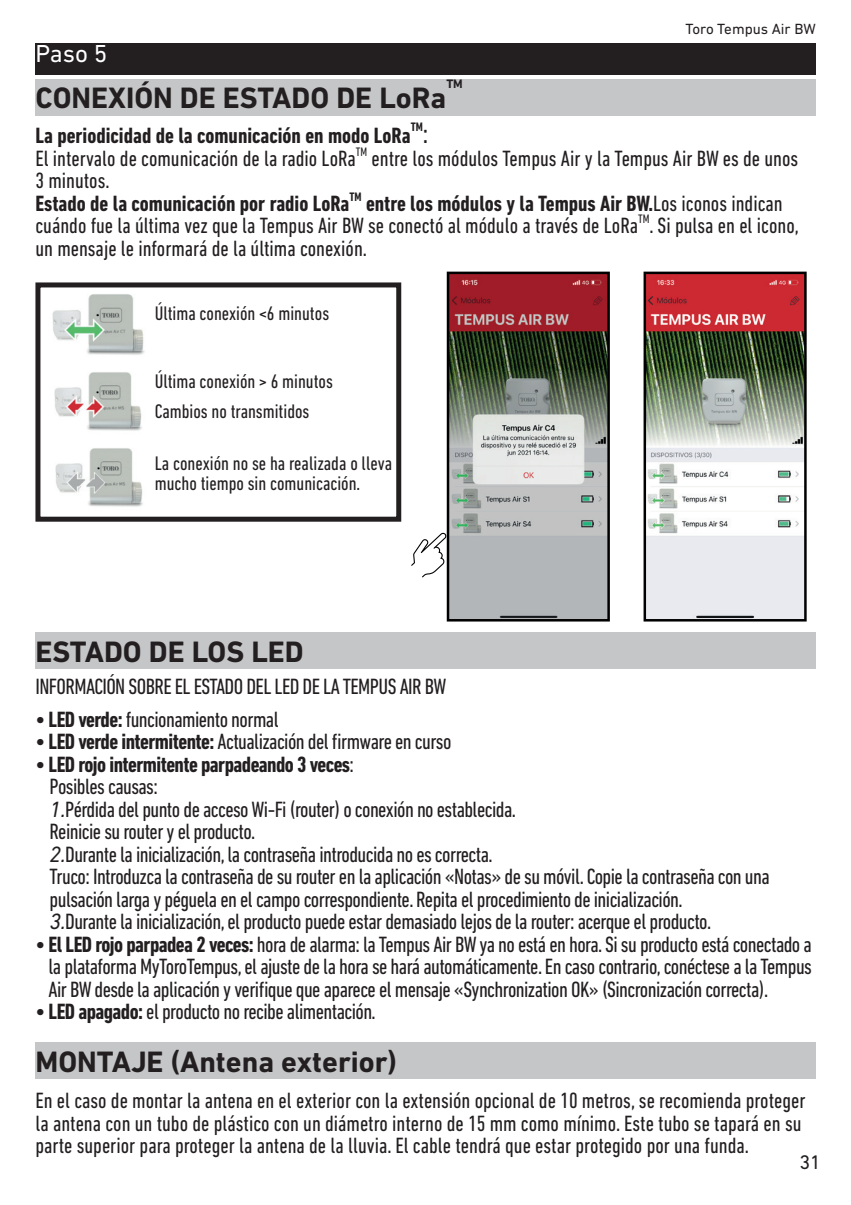
<style>
.page{position:relative;width:851px;height:1205px;background:#fff}
.page>*{position:absolute;margin:0;border:0;box-sizing:border-box;transform-origin:0 0}
.t1{font:700 30px "DIN Next LT Pro";color:#231f20}
.t2{font:condensed 27.5px "DIN Next LT Pro";color:#231f20}
.t3{font:25px "DIN Next LT Pro";color:#fff}
.t4{font:condensed 22.5px/22.5px "DIN Next LT Pro";letter-spacing:-.025em;color:#231f20}
.t5{font:condensed 22.5px/22.5px "DIN Next LT Pro";color:#231f20}
.t6{font:700 condensed 22.5px "DIN Next LT Pro";color:#231f20}
.t7{font:condensed 20px/20px "DIN Next LT Pro";color:#231f20}
.t8{font:20px "DIN Next LT Pro";color:#231f20}
.t9{font:15px "DIN Next LT Pro";color:#231f20}
.t10{font:700 12.5px "DIN Next LT Pro";color:#231f20}
.t11{font:700 condensed 12.5px "DIN Next LT Pro";color:#231f20}
.s1{font-weight:700}
.s2{font-style:italic;font-stretch:normal}
</style>
<div class="page">
<div style="left:35px;top:632px;width:780px;height:37px;background:#c5c6c8"></div>
<div style="left:35px;top:1042px;width:780px;height:37px;background:#c5c6c8"></div>
<div style="left:35px;top:43px;width:780px;height:32px;background:#231f20"></div>
<div style="left:35px;top:79px;width:780px;height:36px;background:#c5c6c8"></div>
<img style="left:449px;top:275px;width:157px;height:343px">
<div style="left:446px;top:272px;width:163px;height:349px;border:2px solid #000"></div>
<div style="left:35px;top:282px;width:366px;height:240px;border:5px solid #231f20"></div>
<img style="left:646px;top:275px;width:157px;height:343px">
<div style="left:643px;top:272px;width:163px;height:349px;border:2px solid #000"></div>
<svg style="left:411px;top:526px;width:48px;height:55px"></svg>
<img style="left:52px;top:294px;width:93px;height:61px">
<img style="left:54px;top:372px;width:88px;height:59px">
<img style="left:55px;top:448px;width:88px;height:59px">
<p class="t9" style="left:685px;top:20px;width:132px">Toro Tempus Air BW</p>
<p class="t3" style="left:35px;top:39px;width:73px">Paso 5</p>
<h1 class="t1" style="left:35px;top:81px;width:412px">CONEXIÓN DE ESTADO DE LoRa</h1>
<p class="t10" style="left:446px;top:77px;width:18px">TM</p>
<p class="t6" style="left:35px;top:123px;width:376px">La periodicidad de la comunicación en modo LoRa</p>
<p class="t11" style="left:410px;top:119px;width:14px">TM</p>
<p class="t2" style="left:423px;top:118px;width:7px">:</p>
<p class="t5" style="left:35px;top:147px;width:764px">El intervalo de comunicación de la radio LoRa<sup>TM</sup> entre los módulos Tempus Air y la Tempus Air BW es de unos 3 minutos.<br><span class="s1">Estado de la comunicación por radio LoRa</span><sup>TM</sup> <span class="s1">entre los módulos y la Tempus Air BW.</span>Los iconos indican cuándo fue la última vez que la Tempus Air BW se conectó al módulo a través de LoRa<sup>TM</sup>. Si pulsa en el icono, un mensaje le informará de la última conexión.</p>
<p class="t7" style="left:155px;top:303px;width:176px">Última conexión &lt;6 minutos</p>
<p class="t7" style="left:155px;top:366px;width:180px;line-height:30px">Última conexión &gt; 6 minutos<br>Cambios no transmitidos</p>
<p class="t7" style="left:155px;top:453px;width:239px">La conexión no se ha realizada o lleva mucho tiempo sin comunicación.</p>
<h1 class="t1" style="left:35px;top:634px;width:270px">ESTADO DE LOS LED</h1>
<p class="t4" style="left:35px;top:675px;width:412px">INFORMACIÓN SOBRE EL ESTADO DEL LED DE LA TEMPUS AIR BW</p>
<p class="t4" style="left:35px;top:707px;width:245px"><span class="s1">• LED verde:</span> funcionamiento normal</p>
<p class="t4" style="left:35px;top:730px;width:417px"><span class="s1">• LED verde intermitente:</span> Actualización del firmware en curso</p>
<p class="t4" style="left:50px;top:752px;width:721px;text-indent:-14px"><span class="s1">• LED rojo intermitente parpadeando 3 veces</span>:<br>Posibles causas:<br><span class="s2">1.</span>Pérdida del punto de acceso Wi-Fi (router) o conexión no establecida.<br>Reinicie su router y el producto.<br><span class="s2">2.</span>Durante la inicialización, la contraseña introducida no es correcta.<br>Truco: Introduzca la contraseña de su router en la aplicación «Notas» de su móvil. Copie la contraseña con una pulsación larga y péguela en el campo correspondiente. Repita el procedimiento de inicialización.<br><span class="s2">3.</span>Durante la inicialización, el producto puede estar demasiado lejos de la router: acerque el producto.</p>
<p class="t4" style="left:49px;top:932px;width:764px;text-align:justify;text-indent:-13px"><span class="s1">• El LED rojo parpadea 2 veces:</span> hora de alarma: la Tempus Air BW ya no está en hora. Si su producto está conectado a la plataforma MyToroTempus, el ajuste de la hora se hará automáticamente. En caso contrario, conéctese a la Tempus Air BW desde la aplicación y verifique que aparece el mensaje «Synchronization OK» (Sincronización correcta).</p>
<p class="t4" style="left:35px;top:1000px;width:342px"><span class="s1">• LED apagado:</span> el producto no recibe alimentación.</p>
<h1 class="t1" style="left:35px;top:1044px;width:363px">MONTAJE (Antena exterior)</h1>
<p class="t5" style="left:35px;top:1089px;width:771px">En el caso de montar la antena en el exterior con la extensión opcional de 10 metros, se recomienda proteger la antena con un tubo de plástico con un diámetro interno de 15 mm como mínimo. Este tubo se tapará en su parte superior para proteger la antena de la lluvia. El cable tendrá que estar protegido por una funda.</p>
<p class="t8" style="left:799px;top:1151px;width:23px">31</p>
</div>
